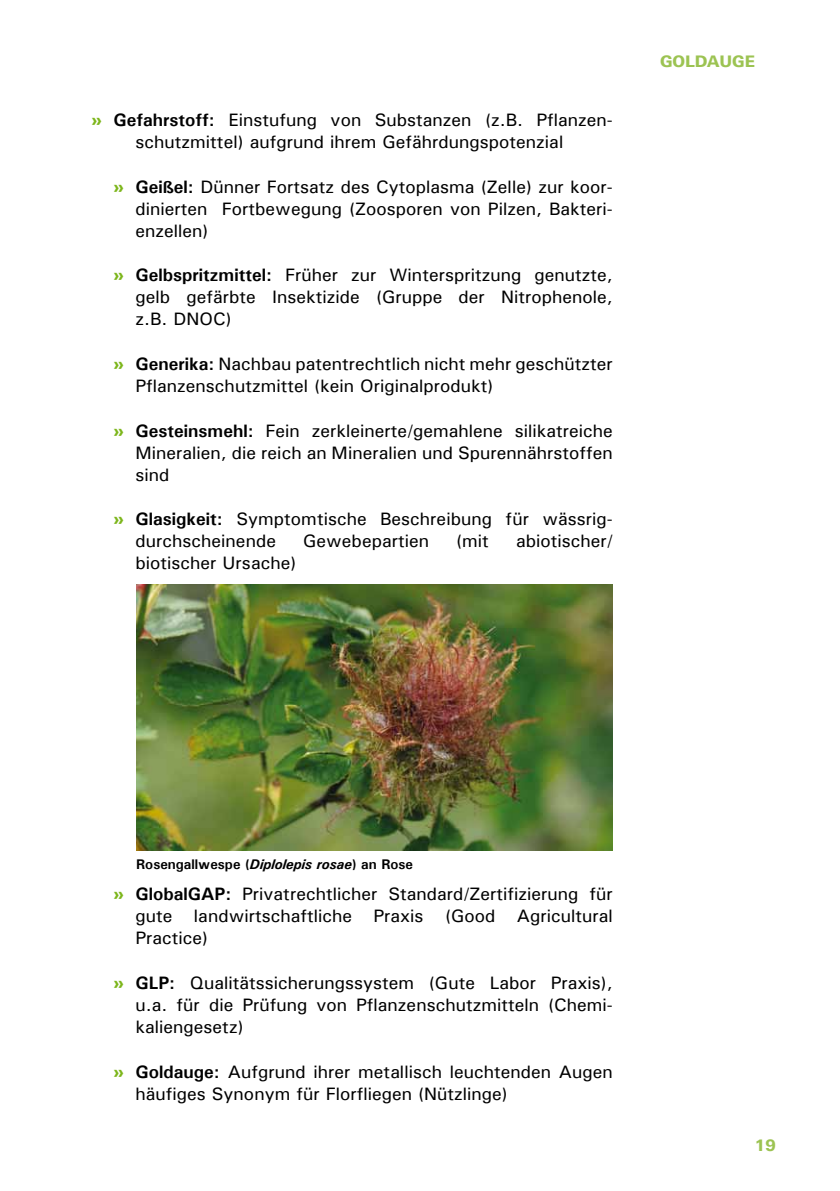
<style>
.page{position:relative;width:840px;height:1191px;background:#fff}
.page>*{position:absolute;margin:0;border:0;box-sizing:border-box;transform-origin:0 0}
.t1{font:18px/22px "Univers";color:#000;text-align:justify}
.t2{font:800 16px "Linotype Univers 730";color:#9cc352}
.t3{font:700 14px "Univers";color:#000}
.s1{font-family:"Linotype Univers 730";font-weight:800;color:#7db61c}
.s2{font-weight:700}
.s3{font-style:italic}
</style>
<div class="page">
<img style="left:136px;top:584px;width:476px;height:267px">
<p class="t1" style="left:91px;top:108px;width:522px;text-align:center"><span class="s1">»</span> <span class="s2">Gefahrstoff:</span> Einstufung von Substanzen (z.B. Pflanzen&shy;schutzmittel) aufgrund ihrem Gefährdungspotenzial</p>
<p class="t1" style="left:135px;top:175px;width:478px;text-indent:-22px"><span class="s1">»</span> <span class="s2">Geißel:</span> Dünner Fortsatz des Cytoplasma (Zelle) zur koor&shy;dinierten Fortbewegung (Zoosporen von Pilzen, Bakteri&shy;enzellen)</p>
<p class="t1" style="left:135px;top:264px;width:478px;text-indent:-22px"><span class="s1">»</span> <span class="s2">Gelbspritzmittel:</span> Früher zur Winterspritzung genutzte, gelb gefärbte Insektizide (Gruppe der Nitrophenole, z.B. DNOC)</p>
<p class="t1" style="left:135px;top:352px;width:478px;text-indent:-22px"><span class="s1">»</span> <span class="s2">Generika:</span> Nachbau patentrechtlich nicht mehr geschützter<br>Pflanzenschutzmittel (kein Originalprodukt)</p>
<p class="t1" style="left:135px;top:419px;width:478px;text-indent:-22px"><span class="s1">»</span> <span class="s2">Gesteinsmehl:</span> Fein zerkleinerte/gemahlene silikatreiche Mineralien, die reich an Mineralien und Spurennährstoffen sind</p>
<p class="t1" style="left:135px;top:508px;width:478px;text-indent:-22px"><span class="s1">»</span> <span class="s2">Glasigkeit:</span> Symptomtische Beschreibung für wässrig&shy;durchscheinende</p>
<p class="t1" style="left:303px;top:530px;width:127px">Gewebepartien</p>
<p class="t1" style="left:456px;top:530px;width:34px">(mit</p>
<p class="t1" style="left:516px;top:530px;width:98px">abiotischer/</p>
<p class="t1" style="left:135px;top:552px;width:162px">biotischer Ursache)</p>
<p class="t2" style="left:659px;top:51px;width:96px">GOLDAUGE</p>
<p class="t3" style="left:136px;top:855px;width:278px">Rosengallwespe (<span class="s3">Diplolepis rosae</span>) an Rose</p>
<p class="t1" style="left:135px;top:882px;width:478px;text-indent:-22px"><span class="s1">»</span> <span class="s2">GlobalGAP:</span> Privatrechtlicher Standard/Zertifizierung für gute landwirtschaftliche Praxis (Good Agricultural Practice)</p>
<p class="t1" style="left:135px;top:971px;width:478px;text-indent:-22px"><span class="s1">»</span> <span class="s2">GLP:</span> Qualitätssicherungssystem (Gute Labor Praxis), u.a. für die Prüfung von Pflanzenschutzmitteln (Chemi&shy;kaliengesetz)</p>
<p class="t1" style="left:135px;top:1060px;width:478px;text-indent:-22px"><span class="s1">»</span> <span class="s2">Goldauge:</span> Aufgrund ihrer metallisch leuchtenden Augen häufiges Synonym für Florfliegen (Nützlinge)</p>
<p class="t2" style="left:754px;top:1135px;width:22px">19</p>
</div>
